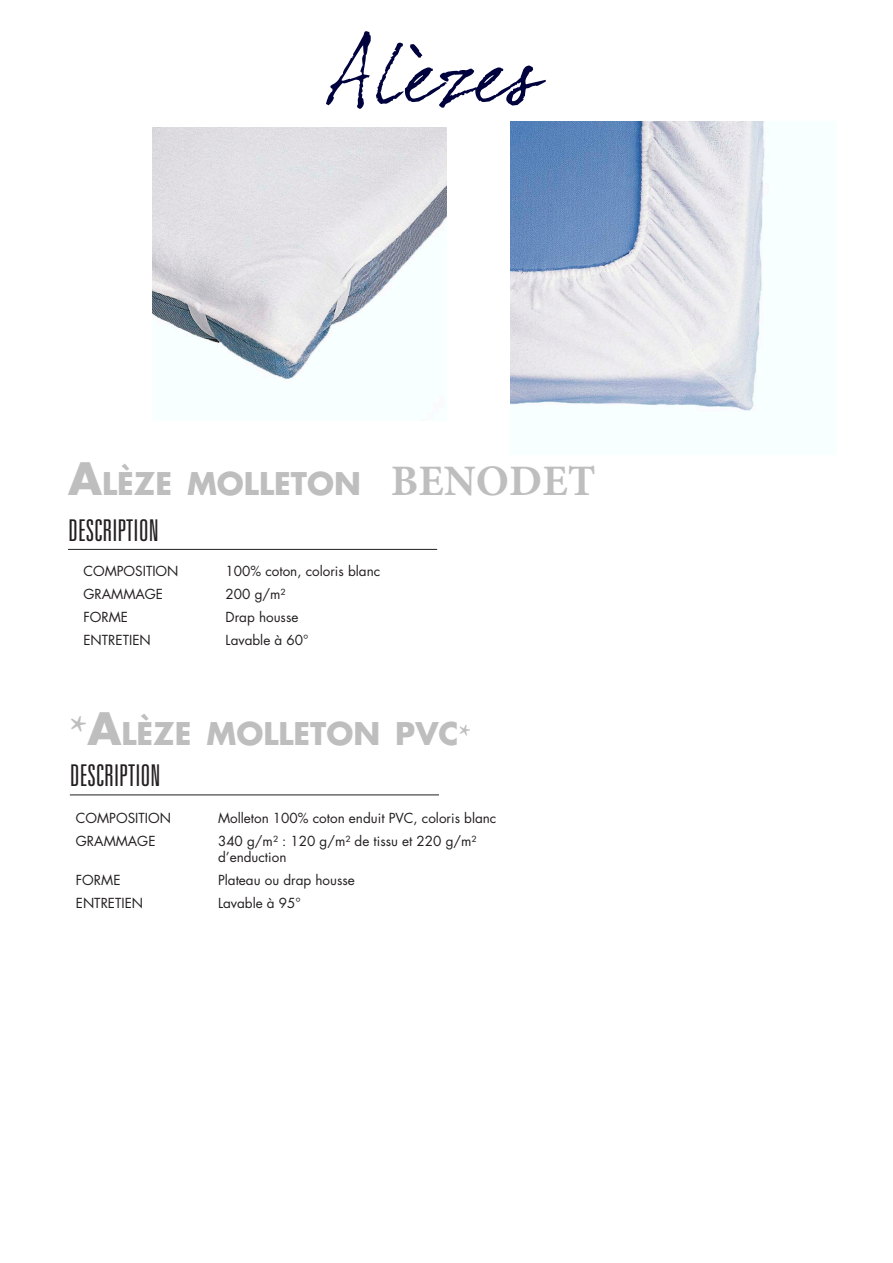
<style>
.page{position:relative;width:893px;height:1263px;background:#fff}
.page>*{position:absolute;margin:0;border:0;box-sizing:border-box;transform-origin:0 0}
.t1{font:79.2px "Dear Joefour";color:#00023e}
.t2{font:700 30.45px "Futura Std";color:#bebebf}
.t3{font:300 ultra-condensed 30px "Univers LT Std";color:#231f20}
.t4{font:13.5px/16.2px "Futura Std";color:#231f20}
.s1{font-size:43.5px}
.s2{font-family:"Minion Pro";font-size:43.5px}
.s3{font-family:"Minion Pro"}
</style>
<div class="page">
<hr style="left:68px;top:549px;width:369px;height:1px;background:#231f20">
<hr style="left:70px;top:794px;width:369px;height:1px;background:#231f20">
<img style="left:510px;top:122px;width:255px;height:289px">
<img style="left:153px;top:127px;width:293px;height:253px">
<h1 class="t1" style="left:326px;top:28px;width:214px">Alèzes</h1>
<h2 class="t2" style="left:68px;top:463px;width:529px"><span class="s1">A</span>LÈZE MOLLETON <span class="s2">BENODET</span></h2>
<h3 class="t3" style="left:68px;top:514px;width:92px">DESCRIPTION</h3>
<p class="t4" style="left:83px;top:563px;width:97px">COMPOSITION</p>
<p class="t4" style="left:226px;top:563px;width:156px">100% coton, coloris blanc</p>
<p class="t4" style="left:83px;top:586px;width:81px">GRAMMAGE</p>
<p class="t4" style="left:226px;top:586px;width:61px">200 g/m²</p>
<p class="t4" style="left:83px;top:609px;width:46px">FORME</p>
<p class="t4" style="left:226px;top:609px;width:74px">Drap housse</p>
<p class="t4" style="left:83px;top:632px;width:69px">ENTRETIEN</p>
<p class="t4" style="left:226px;top:632px;width:84px">Lavable à 60°</p>
<h2 class="t2" style="left:70px;top:713px;width:403px"><span class="s2">*</span><span class="s1">A</span>LÈZE MOLLETON PVC<span class="s3">*</span></h2>
<h3 class="t3" style="left:70px;top:760px;width:92px">DESCRIPTION</h3>
<p class="t4" style="left:76px;top:810px;width:97px">COMPOSITION</p>
<p class="t4" style="left:218px;top:810px;width:280px">Molleton 100% coton enduit PVC, coloris blanc</p>
<p class="t4" style="left:76px;top:833px;width:81px">GRAMMAGE</p>
<p class="t4" style="left:218px;top:833px;width:260px">340 g/m² : 120 g/m² de tissu et 220 g/m² d’enduction</p>
<p class="t4" style="left:76px;top:872px;width:46px">FORME</p>
<p class="t4" style="left:218px;top:872px;width:138px">Plateau ou drap housse</p>
<p class="t4" style="left:76px;top:895px;width:69px">ENTRETIEN</p>
<p class="t4" style="left:218px;top:895px;width:84px">Lavable à 95°</p>
</div>
